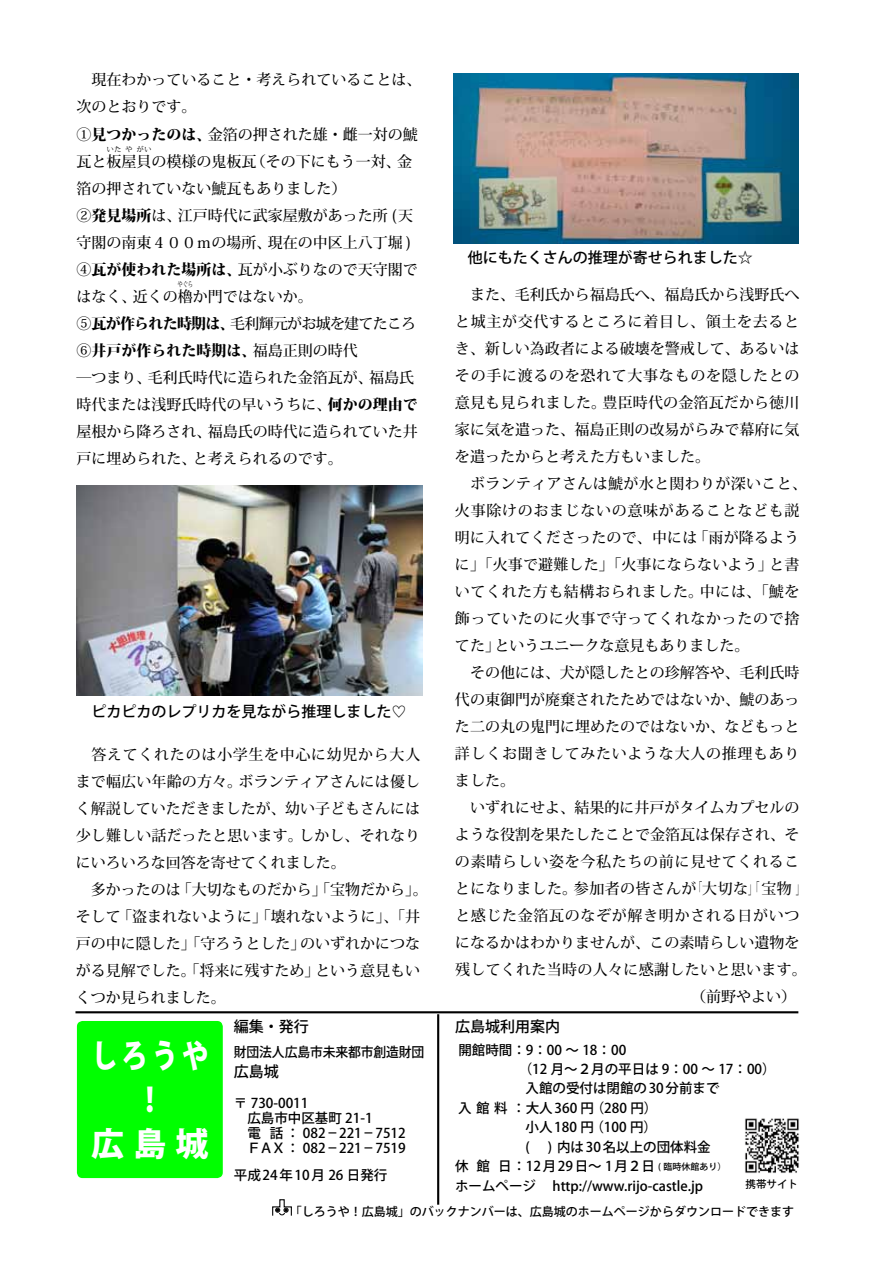
<style>
.page{position:relative;width:893px;height:1263px;background:#fff}
.page>*{position:absolute;margin:0;border:0;box-sizing:border-box;transform-origin:0 0}
.t1{font:800 32.85px/43.7px "Koz Go Pro";color:#fff;text-align:center;scale:.8 1}
.t2{font:500 15px/27px "Koz Min Pro";color:#000}
.t3{font:500 15px "Koz Go Pro";color:#000}
.t4{font:500 13.5px/15px "Koz Go Pro";color:#000}
.t5{font:500 13.5px "Koz Go Pro";color:#000;scale:.95 1}
.t6{font:500 12px "Koz Go Pro";color:#000}
.t7{font:500 10.5px "Koz Go Pro";color:#000}
.t8{font:500 7.5px "Koz Min Pro";color:#000}
.t9{font:500 7.5px "Koz Min Pro";color:#000;scale:.7 1}
.s1{font-weight:800}
.s2{font-size:9px}
</style>
<div class="page">
<hr style="left:437px;top:1014px;width:2px;height:191px;background:#000">
<div style="left:76px;top:1020px;width:148px;height:159px;background:#0f0;border-radius:6px"></div>
<div style="left:75px;top:1019px;width:149px;height:160px;border:1px solid #fff;border-radius:6px"></div>
<svg style="left:272px;top:1199px;width:20px;height:17px"></svg>
<img style="left:745px;top:1118px;width:54px;height:55px">
<hr style="left:75px;top:1011px;width:723px;height:2px;background:#000">
<img style="left:77px;top:486px;width:345px;height:210px">
<img style="left:454px;top:73px;width:345px;height:170px">
<p class="t2" style="left:77px;top:66px;width:346px">　現在わかっていること・考えられていることは、次のとおりです。<br>①<span class="s1">見つかったのは、</span>金箔の押された雄・雌一対の鯱瓦と板屋貝の模様の鬼板瓦（その下にもう一対、金</p>
<p class="t8" style="left:107px;top:144px;width:16px">いた</p>
<p class="t8" style="left:125px;top:144px;width:9px">や</p>
<p class="t8" style="left:137px;top:144px;width:16px">がい</p>
<p class="t2" style="left:77px;top:174px;width:343px">箔の押されていない鯱瓦もありました）<br>②<span class="s1">発見場所</span>は、江戸時代に武家屋敷があった所 (天守閣の南東４００ｍの場所、現在の中区上八丁堀 )<br>④<span class="s1">瓦が使われた場所は、</span>瓦が小ぶりなので天守閣ではなく、近くの櫓か門ではないか。</p>
<p class="t9" style="left:177px;top:279px;width:24px">やぐら</p>
<p class="t2" style="left:77px;top:309px;width:343px">⑤<span class="s1">瓦が作られた時期は、</span>毛利輝元がお城を建てたころ<br>⑥<span class="s1">井戸が作られた時期は、</span>福島正則の時代<br>―つまり、毛利氏時代に造られた金箔瓦が、福島氏時代または浅野氏時代の早いうちに、<span class="s1">何かの理由で</span>屋根から降ろされ、福島氏の時代に造られていた井戸に埋められた、と考えられるのです。</p>
<p class="t3" style="left:77px;top:702px;width:331px">　ピカピカのレプリカを見ながら推理しました♡</p>
<p class="t2" style="left:76px;top:741px;width:353px">　答えてくれたのは小学生を中心に幼児から大人まで幅広い年齢の方々。ボランティアさんには優しく解説していただきましたが、幼い子どもさんには少し難しい話だったと思います。しかし、それなりにいろいろな回答を寄せてくれました。<br>　多かったのは「大切なものだから」「宝物だから」。そして「盗まれないように」「壊れないように」、「井戸の中に隠した」「守ろうとした」のいずれかにつながる見解でした。「将来に残すため」という意見もいくつか見られました。</p>
<p class="t3" style="left:453px;top:248px;width:301px">　他にもたくさんの推理が寄せられました☆</p>
<p class="t2" style="left:455px;top:281px;width:354px">　また、毛利氏から福島氏へ、福島氏から浅野氏へと城主が交代するところに着目し、領土を去るとき、新しい為政者による破壊を警戒して、あるいはその手に渡るのを恐れて大事なものを隠したとの意見も見られました。豊臣時代の金箔瓦だから徳川家に気を遣った、福島正則の改易がらみで幕府に気を遣ったからと考えた方もいました。<br>　ボランティアさんは鯱が水と関わりが深いこと、火事除けのおまじないの意味があることなども説明に入れてくださったので、中には「雨が降るように」「火事で避難した」「火事にならないよう」と書いてくれた方も結構おられました。中には、「鯱を飾っていたのに火事で守ってくれなかったので捨てた」というユニークな意見もありました。<br>　その他には、犬が隠したとの珍解答や、毛利氏時代の東御門が廃棄されたためではないか、鯱のあった二の丸の鬼門に埋めたのではないか、などもっと詳しくお聞きしてみたいような大人の推理もありました。<br>　いずれにせよ、結果的に井戸がタイムカプセルのような役割を果たしたことで金箔瓦は保存され、その素晴らしい姿を今私たちの前に見せてくれることになりました。参加者の皆さんが「大切な」｢宝物｣と感じた金箔瓦のなぞが解き明かされる日がいつになるかはわかりませんが、この素晴らしい遺物を残してくれた当時の人々に感謝したいと思います。</p>
<h1 class="t1" style="left:91px;top:1036px;width:148px">しろうや！<br>広 島 城</h1>
<p class="t3" style="left:234px;top:1016px;width:76px">編集・発行</p>
<p class="t5" style="left:234px;top:1044px;width:202px">財団法人広島市未来都市創造財団</p>
<p class="t3" style="left:234px;top:1061px;width:46px">広島城</p>
<p class="t4" style="left:247px;top:1096px;width:160px;text-indent:-14px">〒 730-0011　<br>広島市中区基町 21-1<br>電 話 ： 082−221−7512<br>ＦＡＸ ： 082−221−7519</p>
<p class="t4" style="left:234px;top:1168px;width:155px">平成24年10月 26 日発行</p>
<p class="t3" style="left:455px;top:1016px;width:106px">広島城利用案内</p>
<p class="t4" style="left:458px;top:1043px;width:169px">開館時間：9：00 ～ 18：00</p>
<p class="t4" style="left:519px;top:1062px;width:258px">（12 月～２月の平日は 9：00 ～ 17：00）</p>
<p class="t4" style="left:525px;top:1082px;width:196px">入館の受付は閉館の 30 分前まで</p>
<p class="t4" style="left:458px;top:1101px;width:201px">入館料：大人 360 円（280 円）</p>
<p class="t4" style="left:525px;top:1121px;width:133px">小人 180 円（100 円）</p>
<p class="t4" style="left:525px;top:1140px;width:187px">(　 ) 内は 30 名以上の団体料金</p>
<p class="t4" style="left:455px;top:1160px;width:273px">休 館 日：12 月 29 日～ 1 月２日 <span class="s2">( 臨時休館あり）</span></p>
<p class="t4" style="left:455px;top:1179px;width:250px">ホームページ 　http://www.rijo-castle.jp</p>
<p class="t7" style="left:745px;top:1177px;width:54px">携帯サイト</p>
<p class="t6" style="left:290px;top:1203px;width:505px">「しろうや！広島城」のバックナンバーは、広島城のホームページからダウンロードできます</p>
</div>
